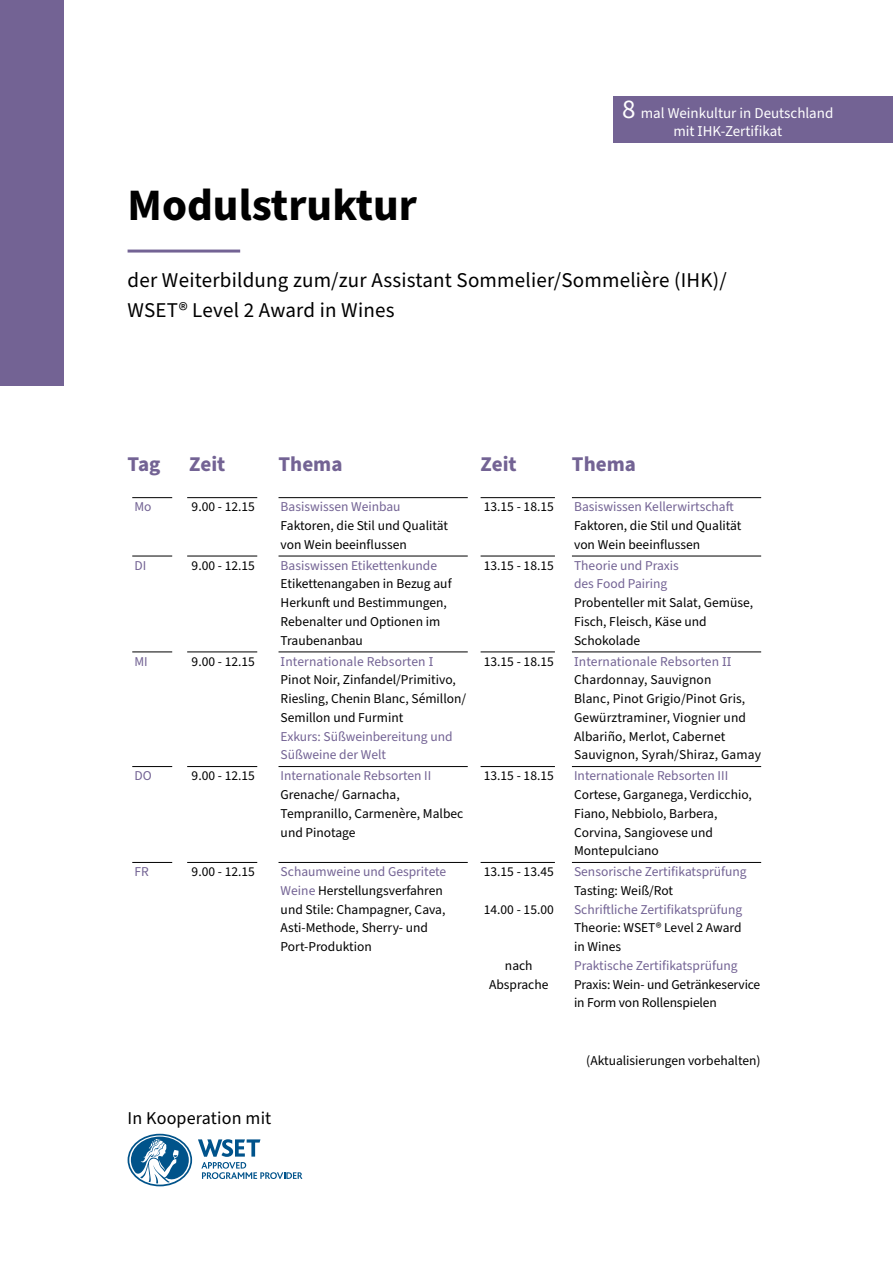
<style>
.page{position:relative;width:893px;height:1263px;background:#fff}
.page>*{position:absolute;margin:0;border:0;box-sizing:border-box;transform-origin:0 0}
.t1{font:700 45px "Source Sans Pro";color:#000}
.t2{font:21px/30px "Source Sans Pro";letter-spacing:.01em;color:#000}
.t3{font:700 21px "Source Sans Pro";color:#736394}
.t4{font:18px "Source Sans Pro";letter-spacing:.01em;color:#000}
.t5{font:15px/18px "Source Sans Pro";color:#fff;text-align:center}
.t6{font:13.5px/18.8px "Source Sans Pro";color:#000}
.t7{font:13.5px/18.8px "Source Sans Pro";color:#736394}
.s1{font-size:27px}
.s2{color:#736394}
</style>
<div class="page">
<div style="left:0;top:0;width:64px;height:386px;background:#736394"></div>
<hr style="left:128px;top:250px;width:112px;height:3px;background:#736394">
<div style="left:613px;top:96px;width:280px;height:47px;background:#736394"></div>
<svg style="left:198px;top:1139px;width:104px;height:40px"></svg>
<svg style="left:128px;top:1134px;width:64px;height:52px"></svg>
<hr style="left:279px;top:497px;width:189px;height:1px;background:#000">
<hr style="left:279px;top:556px;width:189px;height:1px;background:#000">
<hr style="left:279px;top:652px;width:189px;height:1px;background:#000">
<hr style="left:279px;top:766px;width:189px;height:1px;background:#000">
<hr style="left:279px;top:862px;width:189px;height:1px;background:#000">
<hr style="left:572px;top:497px;width:189px;height:1px;background:#000">
<hr style="left:572px;top:556px;width:189px;height:1px;background:#000">
<hr style="left:572px;top:652px;width:189px;height:1px;background:#000">
<hr style="left:572px;top:766px;width:189px;height:1px;background:#000">
<hr style="left:572px;top:862px;width:189px;height:1px;background:#000">
<hr style="left:132px;top:497px;width:40px;height:1px;background:#000">
<hr style="left:132px;top:556px;width:40px;height:1px;background:#000">
<hr style="left:132px;top:652px;width:40px;height:1px;background:#000">
<hr style="left:132px;top:766px;width:40px;height:1px;background:#000">
<hr style="left:132px;top:862px;width:40px;height:1px;background:#000">
<hr style="left:187px;top:497px;width:70px;height:1px;background:#000">
<hr style="left:187px;top:556px;width:70px;height:1px;background:#000">
<hr style="left:187px;top:652px;width:70px;height:1px;background:#000">
<hr style="left:187px;top:766px;width:70px;height:1px;background:#000">
<hr style="left:187px;top:862px;width:70px;height:1px;background:#000">
<hr style="left:481px;top:497px;width:74px;height:1px;background:#000">
<hr style="left:481px;top:556px;width:74px;height:1px;background:#000">
<hr style="left:481px;top:652px;width:74px;height:1px;background:#000">
<hr style="left:481px;top:766px;width:74px;height:1px;background:#000">
<hr style="left:481px;top:862px;width:74px;height:1px;background:#000">
<h1 class="t1" style="left:128px;top:174px;width:291px">Modulstruktur</h1>
<p class="t5" style="left:622px;top:105px;width:213px"><span class="s1">8</span> mal Weinkultur in Deutschland mit IHK-Zertifikat</p>
<h2 class="t2" style="left:128px;top:265px;width:601px">der Weiterbildung zum/zur Assistant Sommelier/Sommelière (IHK)/<br>WSET® Level 2 Award in Wines</h2>
<h2 class="t3" style="left:128px;top:450px;width:34px">Tag</h2>
<h2 class="t3" style="left:189px;top:450px;width:38px">Zeit</h2>
<h2 class="t3" style="left:481px;top:450px;width:38px">Zeit</h2>
<p class="t7" style="left:281px;top:498px;width:121px">Basiswissen Weinbau</p>
<p class="t6" style="left:281px;top:517px;width:169px">Faktoren, die Stil und Qualität von Wein beeinflussen</p>
<p class="t7" style="left:281px;top:556px;width:158px">Basiswissen Etikettenkunde</p>
<p class="t6" style="left:281px;top:575px;width:172px">Etikettenangaben in Bezug auf<br>Herkunft und Bestimmungen,<br>Rebenalter und Optionen im<br>Traubenanbau</p>
<p class="t7" style="left:281px;top:652px;width:154px">Internationale Rebsorten I</p>
<p class="t6" style="left:281px;top:671px;width:187px">Pinot Noir, Zinfandel/Primitivo,<br>Riesling, Chenin Blanc, Sémillon/<br>Semillon und Furmint</p>
<p class="t7" style="left:281px;top:727px;width:173px">Exkurs: Süßweinbereitung und<br>Süßweine der Welt</p>
<p class="t7" style="left:281px;top:767px;width:152px">Internationale Rebsorten II</p>
<p class="t6" style="left:281px;top:785px;width:184px">Grenache/ Garnacha,<br>Tempranillo, Carmenère, Malbec und Pinotage</p>
<p class="t6" style="left:281px;top:863px;width:167px"><span class="s2">Schaumweine und Gespritete<br>Weine</span> Herstellungsverfahren und Stile: Champagner, Cava,<br>Asti-Methode, Sherry- und<br>Port-Produktion</p>
<h2 class="t3" style="left:279px;top:450px;width:65px">Thema</h2>
<h2 class="t3" style="left:572px;top:450px;width:65px">Thema</h2>
<p class="t7" style="left:574px;top:498px;width:161px">Basiswissen Kellerwirtschaft</p>
<p class="t6" style="left:574px;top:517px;width:169px">Faktoren, die Stil und Qualität von Wein beeinflussen</p>
<p class="t7" style="left:574px;top:556px;width:106px">Theorie und Praxis des Food Pairing</p>
<p class="t6" style="left:574px;top:594px;width:181px">Probenteller mit Salat, Gemüse,<br>Fisch, Fleisch, Käse und<br>Schokolade</p>
<p class="t7" style="left:574px;top:652px;width:159px">Internationale Rebsorten II</p>
<p class="t6" style="left:574px;top:671px;width:189px">Chardonnay, Sauvignon<br>Blanc, Pinot Grigio/Pinot Gris,<br>Gewürztraminer, Viognier und<br>Albariño, Merlot, Cabernet<br>Sauvignon, Syrah/Shiraz, Gamay</p>
<p class="t7" style="left:574px;top:767px;width:156px">Internationale Rebsorten III</p>
<p class="t6" style="left:574px;top:785px;width:179px">Cortese, Garganega, Verdicchio,<br>Fiano, Nebbiolo, Barbera,<br>Corvina, Sangiovese und<br>Montepulciano</p>
<p class="t7" style="left:574px;top:863px;width:174px">Sensorische Zertifikatsprüfung</p>
<p class="t6" style="left:574px;top:881px;width:100px">Tasting: Weiß/Rot</p>
<p class="t7" style="left:574px;top:900px;width:170px">Schriftliche Zertifikatsprüfung</p>
<p class="t6" style="left:574px;top:919px;width:169px">Theorie: WSET® Level 2 Award in Wines</p>
<p class="t7" style="left:574px;top:956px;width:165px">Praktische Zertifikatsprüfung</p>
<p class="t6" style="left:574px;top:975px;width:188px">Praxis: Wein- und Getränkeservice in Form von Rollenspielen</p>
<p class="t7" style="left:134px;top:498px;width:19px">Mo</p>
<p class="t6" style="left:192px;top:498px;width:65px">9.00 - 12.15</p>
<p class="t6" style="left:484px;top:498px;width:72px">13.15 - 18.15</p>
<p class="t7" style="left:134px;top:556px;width:13px">DI</p>
<p class="t6" style="left:192px;top:556px;width:65px">9.00 - 12.15</p>
<p class="t6" style="left:484px;top:556px;width:72px">13.15 - 18.15</p>
<p class="t7" style="left:134px;top:652px;width:15px">MI</p>
<p class="t6" style="left:192px;top:652px;width:65px">9.00 - 12.15</p>
<p class="t6" style="left:484px;top:652px;width:72px">13.15 - 18.15</p>
<p class="t7" style="left:134px;top:767px;width:19px">DO</p>
<p class="t6" style="left:192px;top:767px;width:65px">9.00 - 12.15</p>
<p class="t6" style="left:484px;top:767px;width:72px">13.15 - 18.15</p>
<p class="t7" style="left:134px;top:863px;width:16px">FR</p>
<p class="t6" style="left:192px;top:863px;width:65px">9.00 - 12.15</p>
<p class="t6" style="left:484px;top:863px;width:72px">13.15 - 13.45</p>
<p class="t6" style="left:484px;top:900px;width:72px">14.00 - 15.00</p>
<p class="t6" style="left:489px;top:956px;width:61px;text-align:center">nach<br>Absprache</p>
<h3 class="t4" style="left:128px;top:1106px;width:145px">In Kooperation mit</h3>
<p class="t6" style="left:586px;top:1051px;width:176px">(Aktualisierungen vorbehalten)</p>
</div>
